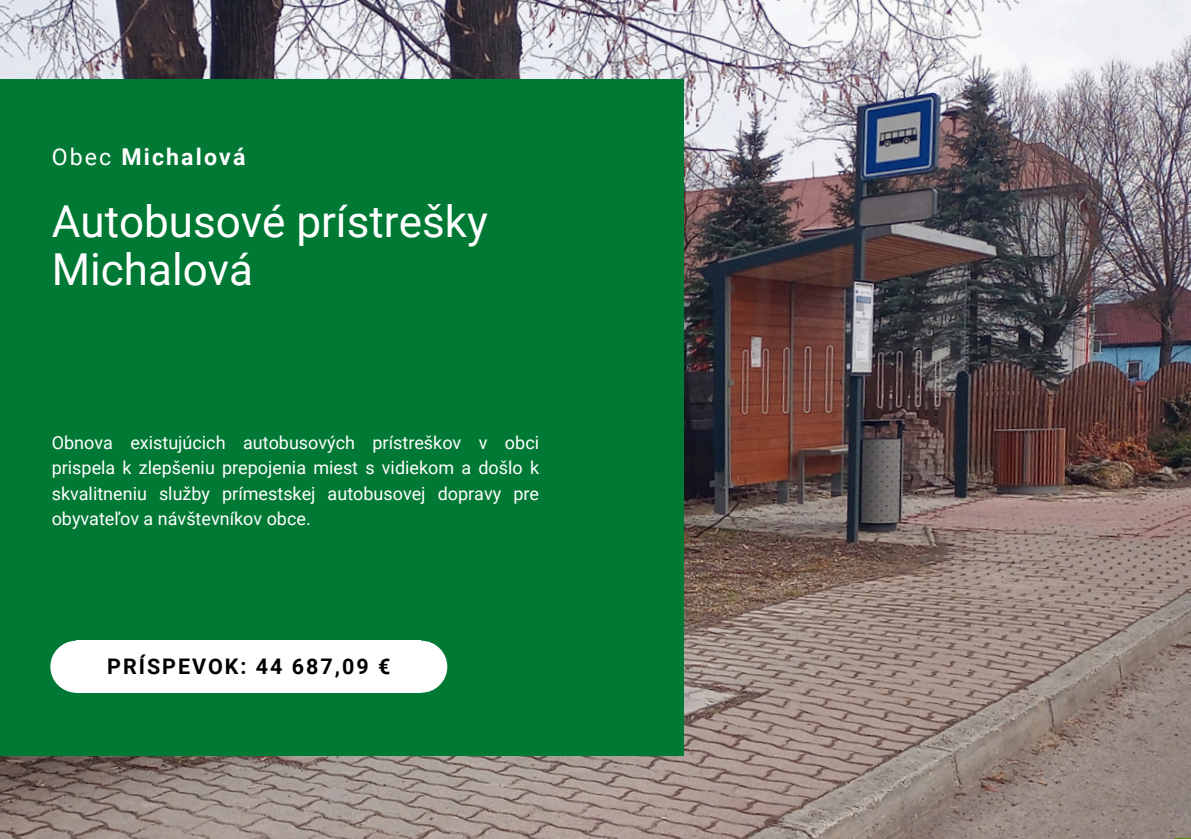
<style>
.page{position:relative;width:1191px;height:839px;background:#fff}
.page>*{position:absolute;margin:0;border:0;box-sizing:border-box;transform-origin:0 0}
.t1{font:44px/48px "Roboto";color:#fff}
.t2{font:700 23.2px "Roboto";letter-spacing:.09em;color:#fff}
.t3{font:700 21.4px "Roboto";letter-spacing:.09em;color:#000}
.t4{font:18px/25.6px "Roboto";color:#fff;text-align:justify}
.s1{font-weight:400}
</style>
<div class="page">
<img style="left:0;top:0;width:1191px;height:838px">
<div style="left:0;top:79px;width:684px;height:676px;background:#007934"></div>
<div style="left:50px;top:640px;width:52px;height:52px;background:#fff;border-radius:50%"></div>
<div style="left:76px;top:640px;width:345px;height:52px;background:#fff"></div>
<div style="left:395px;top:640px;width:52px;height:52px;background:#fff;border-radius:50%"></div>
<p class="t2" style="left:52px;top:140px;width:195px"><span class="s1">Obec</span> Michalová</p>
<h1 class="t1" style="left:52px;top:195px;width:438px">Autobusové prístrešky<br>Michalová</h1>
<p class="t4" style="left:52px;top:429px;width:489px">Obnova existujúcich autobusových prístreškov v obci prispela k zlepšeniu prepojenia miest s vidiekom a došlo k skvalitneniu služby prímestskej autobusovej dopravy pre obyvateľov a návštevníkov obce.</p>
<p class="t3" style="left:107px;top:651px;width:285px">PRÍSPEVOK: 44 687,09 €</p>
</div>
